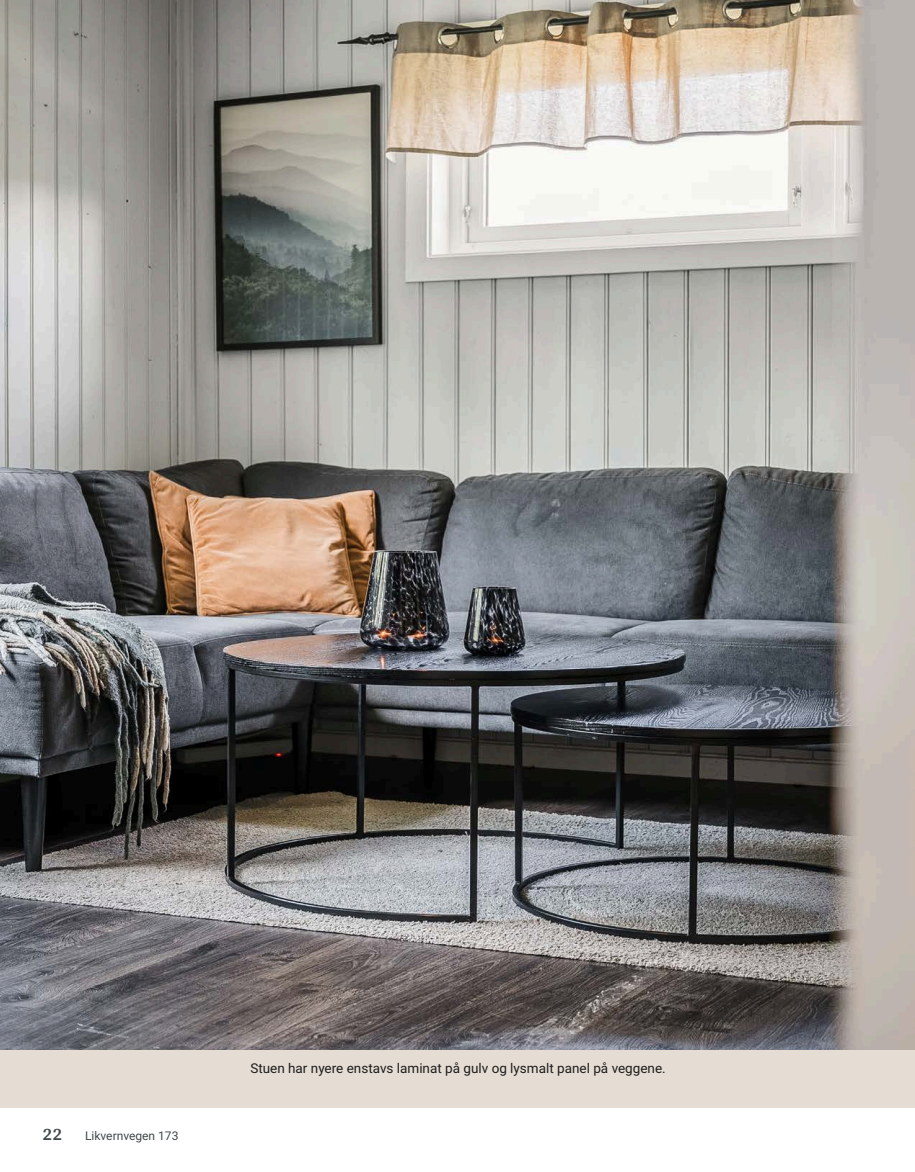
<style>
.page{position:relative;width:915px;height:1172px;background:#fff}
.page>*{position:absolute;margin:0;border:0;box-sizing:border-box;transform-origin:0 0}
.t1{font:700 18px "Arya";color:#414749}
.t2{font:13.5px "Roboto Vitec";color:#1d1d1b}
.t3{font:12px "Roboto Vitec";color:#414749}
</style>
<div class="page">
<img style="left:0;top:0;width:914px;height:1050px">
<div style="left:0;top:1050px;width:914px;height:58px;background:#e5dcd4"></div>
<h1 class="t1" style="left:43px;top:1123px;width:21px">22</h1>
<p class="t3" style="left:85px;top:1127px;width:95px">Likvernvegen 173</p>
<p class="t2" style="left:250px;top:1059px;width:417px">Stuen har nyere enstavs laminat på gulv og lysmalt panel på veggene.</p>
</div>
